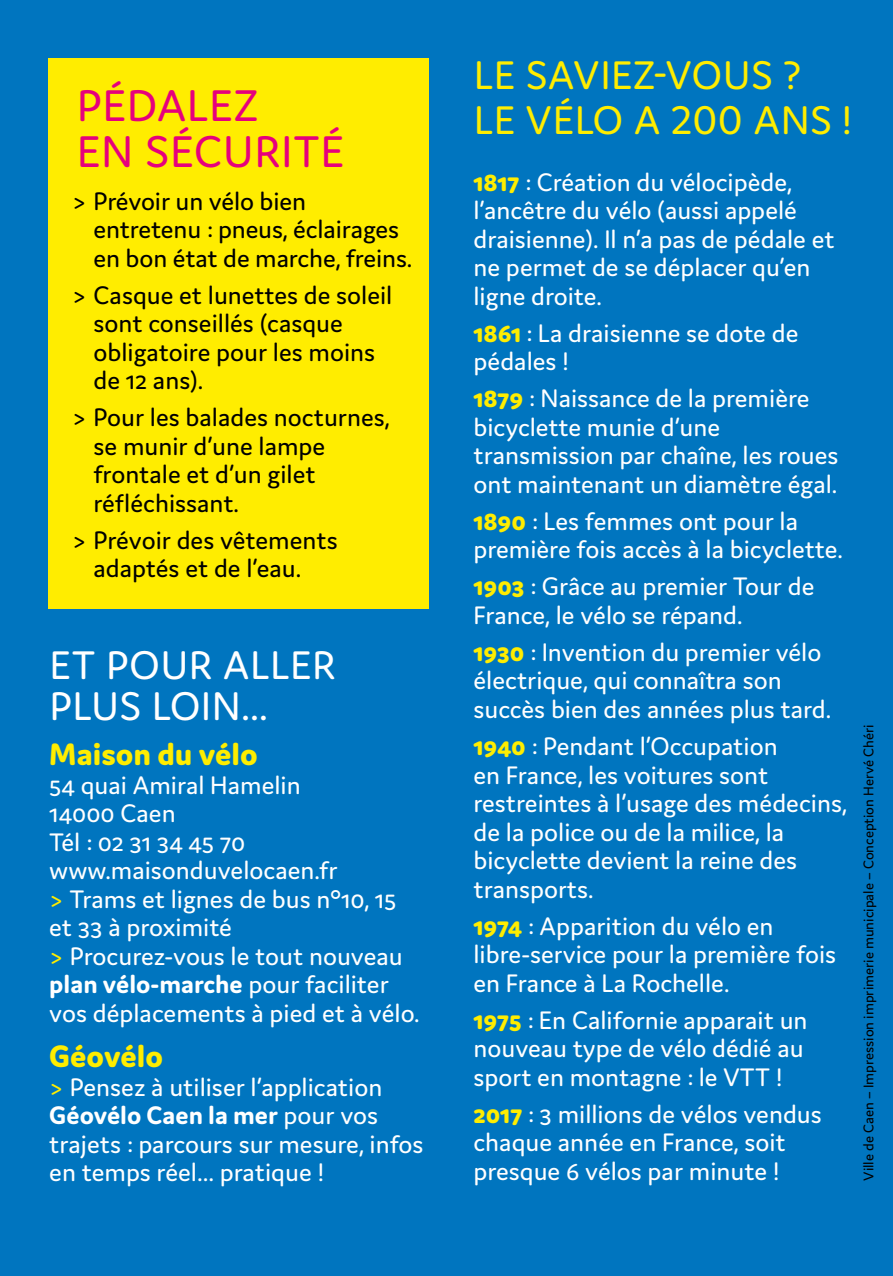
<style>
.page{position:relative;width:893px;height:1276px;background:#0075bf}
.page>*{position:absolute;margin:0;border:0;box-sizing:border-box;transform-origin:0 0}
.t1{font:47.4px/46.5px "Domus";letter-spacing:.025em;color:#e6007d}
.t2{font:42.6px/45px "Domus";letter-spacing:.025em;color:#ffed00}
.t3{font:42.6px/40.5px "Domus";letter-spacing:.025em;color:#fff}
.t4{font:800 33px "Domus";color:#ffed00}
.t5{font:27px/28.5px "Domus";color:#fff}
.t6{font:27px/28.5px "Domus";color:#000}
.t7{font:15px "Domus";color:#000}
.s1{color:#ffed00}
.s2{font-weight:700}
.s3{font-weight:800;color:#ffed00}
</style>
<div class="page">
<div style="left:48px;top:58px;width:381px;height:550px;background:#ffed00"></div>
<h1 class="t1" style="left:77px;top:81px;width:268px">PÉDALEZ<br>EN SÉCURITÉ</h1>
<p class="t6" style="left:94px;top:186px;width:320px;text-indent:-21px">&gt; Prévoir un vélo bien entretenu : pneus, éclairages en bon état de marche, freins.</p>
<p class="t6" style="left:94px;top:280px;width:300px;text-indent:-21px">&gt; Casque et lunettes de soleil sont conseillés (casque obligatoire pour les moins de 12 ans).</p>
<p class="t6" style="left:94px;top:403px;width:298px;text-indent:-21px">&gt; Pour les balades nocturnes, se munir d’une lampe frontale et d’un gilet réfléchissant.</p>
<p class="t6" style="left:72px;top:526px;width:267px;text-align:center">&gt; Prévoir des vêtements adaptés et de l’eau.</p>
<h2 class="t3" style="left:50px;top:644px;width:287px">ET POUR ALLER<br>PLUS LOIN…</h2>
<p class="t4" style="left:49px;top:736px;width:210px">Maison du vélo</p>
<p class="t5" style="left:49px;top:770px;width:372px">54 quai Amiral Hamelin<br>14000 Caen<br>Tél : 02 31 34 45 70 www.maisonduvelocaen.fr<br><span class="s1">&gt;</span> Trams et lignes de bus n°10, 15 et 33 à proximité<br><span class="s1">&gt;</span> Procurez-vous le tout nouveau <span class="s2">plan vélo-marche</span> pour faciliter vos déplacements à pied et à vélo.</p>
<p class="t4" style="left:49px;top:1038px;width:115px">Géovélo</p>
<p class="t5" style="left:49px;top:1072px;width:376px"><span class="s1">&gt;</span> Pensez à utiliser l’application<br><span class="s2">Géovélo Caen la mer</span> pour vos trajets : parcours sur mesure, infos en temps réel… pratique !</p>
<h2 class="t2" style="left:474px;top:52px;width:379px">LE SAVIEZ-VOUS ?<br>LE VÉLO A 200 ANS !</h2>
<p class="t5" style="left:473px;top:167px;width:363px"><span class="s3">1817</span> : Création du vélocipède, l’ancêtre du vélo (aussi appelé draisienne). Il n’a pas de pédale et ne permet de se déplacer qu’en ligne droite.</p>
<p class="t5" style="left:473px;top:318px;width:326px"><span class="s3">1861</span> : La draisienne se dote de pédales !</p>
<p class="t5" style="left:473px;top:384px;width:367px"><span class="s3">1879</span> : Naissance de la première bicyclette munie d’une transmission par chaîne, les roues ont maintenant un diamètre égal.</p>
<p class="t5" style="left:473px;top:506px;width:371px"><span class="s3">1890</span> : Les femmes ont pour la première fois accès à la bicyclette.</p>
<p class="t5" style="left:473px;top:572px;width:342px"><span class="s3">1903</span> : Grâce au premier Tour de<br>France, le vélo se répand.</p>
<p class="t5" style="left:473px;top:637px;width:359px"><span class="s3">1930</span> : Invention du premier vélo électrique, qui connaîtra son succès bien des années plus tard.</p>
<p class="t5" style="left:473px;top:731px;width:375px"><span class="s3">1940</span> : Pendant l’Occupation<br>en France, les voitures sont restreintes à l’usage des médecins, de la police ou de la milice, la bicyclette devient la reine des transports.</p>
<p class="t5" style="left:473px;top:911px;width:364px"><span class="s3">1974</span> : Apparition du vélo en libre-service pour la première fois en France à La Rochelle.</p>
<p class="t5" style="left:473px;top:1005px;width:336px"><span class="s3">1975</span> : En Californie apparait un nouveau type de vélo dédié au sport en montagne : le VTT !</p>
<p class="t5" style="left:473px;top:1099px;width:350px"><span class="s3">2017</span> : 3 millions de vélos vendus chaque année en France, soit presque 6 vélos par minute !</p>
<p class="t7" style="left:860px;top:1180px;width:458px;rotate:-90deg">Ville de Caen – Impression imprimerie municipale – Conception Hervé Chéri</p>
</div>
